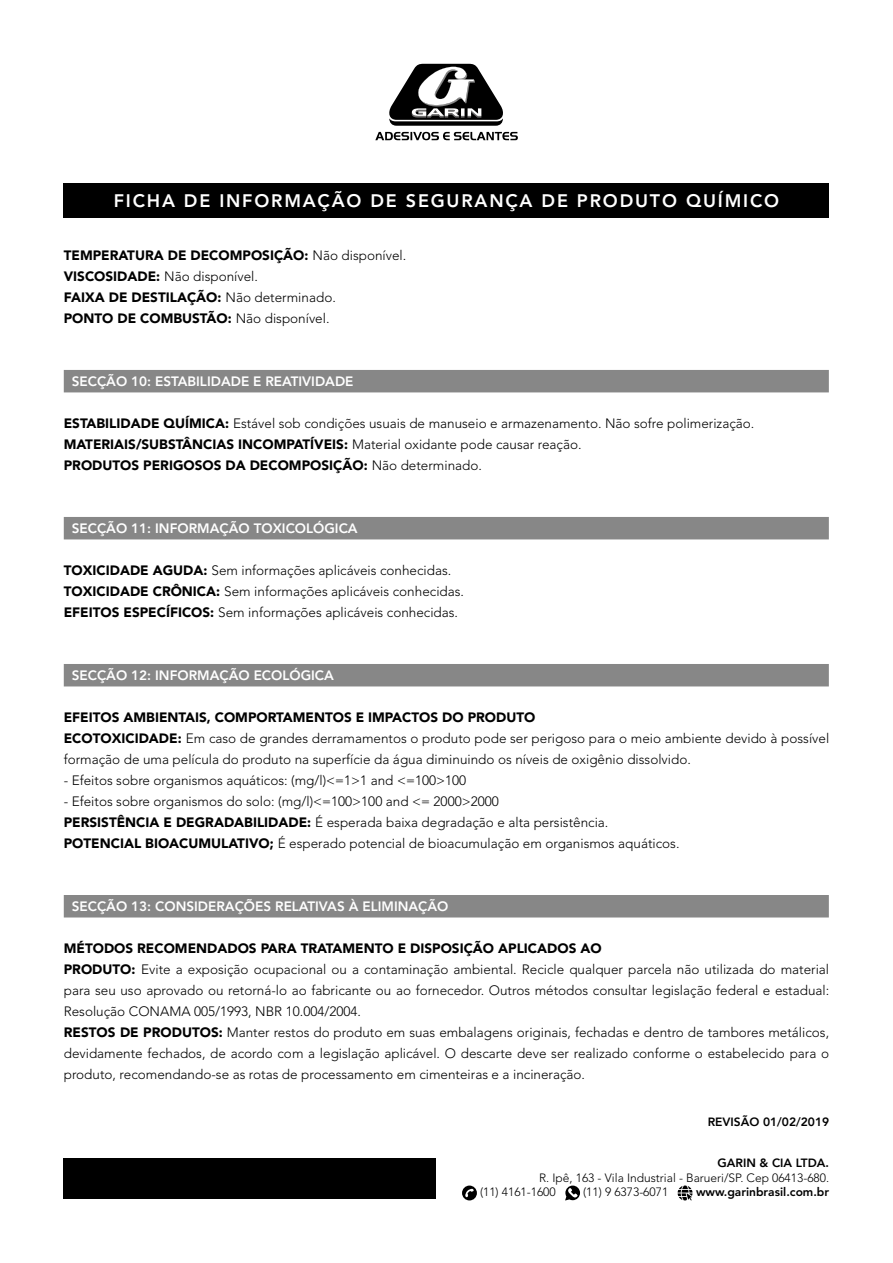
<style>
.page{position:relative;width:893px;height:1263px;background:#fff}
.page>*{position:absolute;margin:0;border:0;box-sizing:border-box;transform-origin:0 0}
.t1{font:800 18px "Avenir LT Std";letter-spacing:.1em;color:#fff}
.t2{font:300 13.5px/21px "Avenir LT Std";color:#000}
.t3{font:800 13.5px "Avenir LT Std";color:#fff}
.t4{font:900 13.5px/21px "Avenir LT Std";color:#000}
.t5{font:300 12px/14.4px "Avenir LT Std";color:#000}
.t6{font:800 12px "Avenir";color:#000}
.t7{font:800 12px "Avenir LT Std";color:#000}
.s1{font-weight:300}
.s2{font-weight:900}
</style>
<div class="page">
<svg style="left:462px;top:1185px;width:15px;height:15px"></svg>
<svg style="left:565px;top:1185px;width:15px;height:15px"></svg>
<svg style="left:678px;top:1185px;width:14px;height:15px"></svg>
<svg style="left:375px;top:132px;width:143px;height:8px"></svg>
<svg style="left:389px;top:64px;width:114px;height:62px"></svg>
<div style="left:64px;top:183px;width:765px;height:35px;background:#000"></div>
<div style="left:64px;top:1158px;width:372px;height:41px;background:#000"></div>
<div style="left:64px;top:370px;width:765px;height:22px;background:#878787"></div>
<div style="left:64px;top:517px;width:765px;height:22px;background:#878787"></div>
<div style="left:64px;top:664px;width:765px;height:22px;background:#878787"></div>
<div style="left:64px;top:895px;width:765px;height:22px;background:#878787"></div>
<h1 class="t1" style="left:114px;top:190px;width:667px">FICHA DE INFORMAÇÃO DE SEGURANÇA DE PRODUTO QUÍMICO</h1>
<p class="t4" style="left:64px;top:244px;width:344px">TEMPERATURA DE DECOMPOSIÇÃO: <span class="s1">Não disponível.<br></span>VISCOSIDADE: <span class="s1">Não disponível.<br></span>FAIXA DE DESTILAÇÃO: <span class="s1">Não determinado.<br></span>PONTO DE COMBUSTÃO: <span class="s1">Não disponível.</span></p>
<p class="t3" style="left:72px;top:373px;width:283px">SECÇÃO 10: ESTABILIDADE E REATIVIDADE</p>
<p class="t2" style="left:64px;top:413px;width:692px"><span class="s2">ESTABILIDADE QUÍMICA:</span> Estável sob condições usuais de manuseio e armazenamento. Não sofre polimerização.<br><span class="s2">MATERIAIS/SUBSTÂNCIAS INCOMPATÍVEIS:</span> Material oxidante pode causar reação.<br><span class="s2">PRODUTOS PERIGOSOS DA DECOMPOSIÇÃO:</span> Não determinado.</p>
<p class="t3" style="left:72px;top:520px;width:287px">SECÇÃO 11: INFORMAÇÃO TOXICOLÓGICA</p>
<p class="t2" style="left:64px;top:560px;width:402px"><span class="s2">TOXICIDADE AGUDA:</span> Sem informações aplicáveis conhecidas.<br><span class="s2">TOXICIDADE CRÔNICA:</span> Sem informações aplicáveis conhecidas.<br><span class="s2">EFEITOS ESPECÍFICOS:</span> Sem informações aplicáveis conhecidas.</p>
<p class="t3" style="left:72px;top:667px;width:264px">SECÇÃO 12: INFORMAÇÃO ECOLÓGICA</p>
<p class="t2" style="left:64px;top:707px;width:767px"><span class="s2">EFEITOS AMBIENTAIS, COMPORTAMENTOS E IMPACTOS DO PRODUTO<br>ECOTOXICIDADE:</span> Em caso de grandes derramamentos o produto pode ser perigoso para o meio ambiente devido à possível formação de uma película do produto na superfície da água diminuindo os níveis de oxigênio dissolvido.</p>
<p class="t2" style="left:64px;top:770px;width:404px">- Efeitos sobre organismos aquáticos: (mg/l)&lt;=1&gt;1 and &lt;=100&gt;100</p>
<p class="t2" style="left:64px;top:791px;width:617px">- Efeitos sobre organismos do solo: (mg/l)&lt;=100&gt;100 and &lt;= 2000&gt;2000<br><span class="s2">PERSISTÊNCIA E DEGRADABILIDADE:</span> É esperada baixa degradação e alta persistência.<br><span class="s2">POTENCIAL BIOACUMULATIVO;</span> É esperado potencial de bioacumulação em organismos aquáticos.</p>
<p class="t3" style="left:72px;top:898px;width:378px">SECÇÃO 13: CONSIDERAÇÕES RELATIVAS À ELIMINAÇÃO</p>
<p class="t2" style="left:64px;top:938px;width:767px"><span class="s2">MÉTODOS RECOMENDADOS PARA TRATAMENTO E DISPOSIÇÃO APLICADOS AO<br>PRODUTO:</span> Evite a exposição ocupacional ou a contaminação ambiental. Recicle qualquer parcela não utilizada do material para seu uso aprovado ou retorná-lo ao fabricante ou ao fornecedor. Outros métodos consultar legislação federal e estadual:<br>Resolução CONAMA 005/1993, NBR 10.004/2004.<br><span class="s2">RESTOS DE PRODUTOS:</span> Manter restos do produto em suas embalagens originais, fechadas e dentro de tambores metálicos, devidamente fechados, de acordo com a legislação aplicável. O descarte deve ser realizado conforme o estabelecido para o produto, recomendando-se as rotas de processamento em cimenteiras e a incineração.</p>
<p class="t6" style="left:708px;top:1113px;width:123px">REVISÃO 01/02/2019</p>
<p class="t6" style="left:718px;top:1154px;width:113px">GARIN &amp; CIA LTDA.</p>
<p class="t5" style="left:480px;top:1170px;width:351px;text-indent:59px">R. Ipê, 163 - Vila Industrial - Barueri/SP. Cep 06413-680. (11) 4161-1600</p>
<p class="t5" style="left:583px;top:1185px;width:87px">(11) 9 6373-6071</p>
<p class="t7" style="left:696px;top:1185px;width:135px">www.garinbrasil.com.br</p>
</div>
